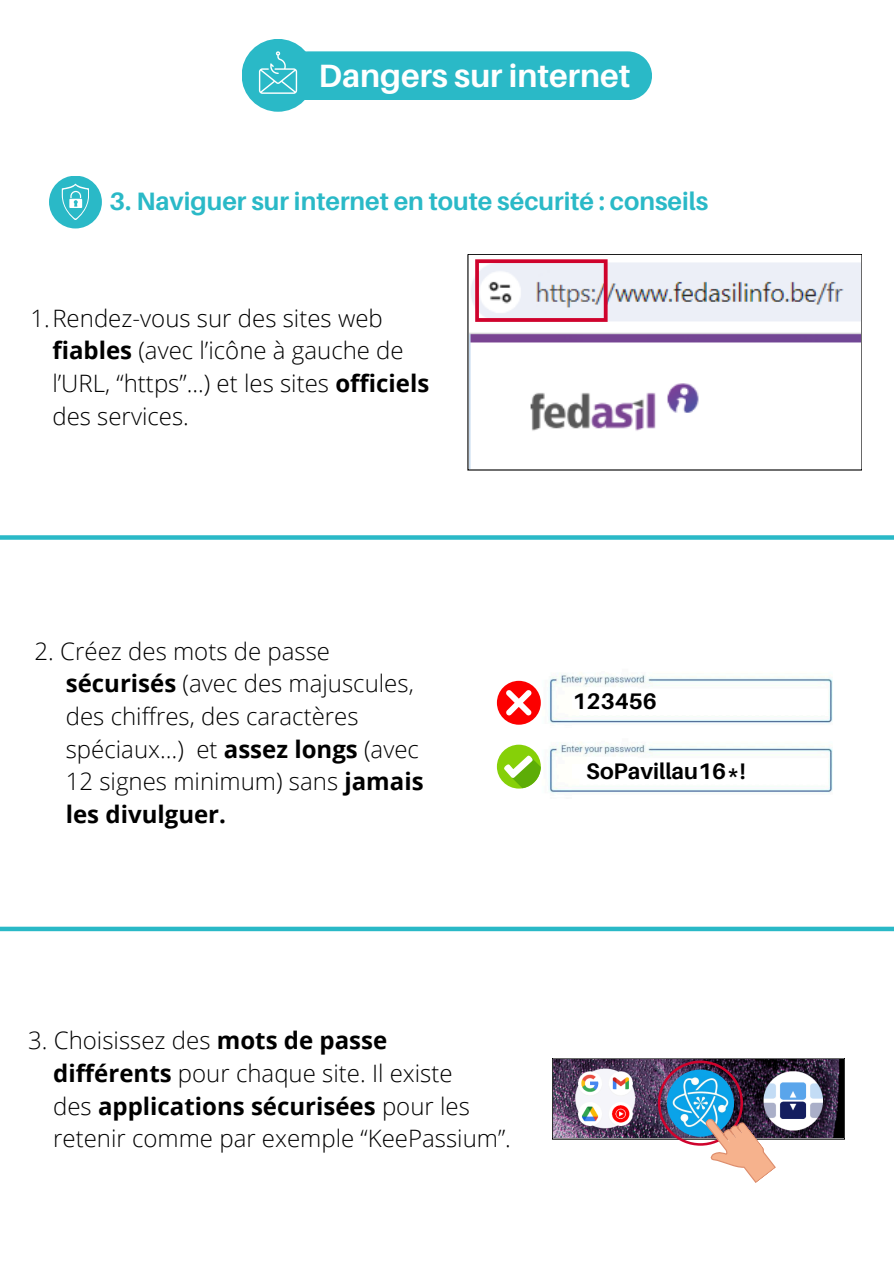
<style>
.page{position:relative;width:894px;height:1264px;background:#fff}
.page>*{position:absolute;margin:0;border:0;box-sizing:border-box;transform-origin:0 0}
.t1{font:700 32.25px "Aileron";color:#fff}
.t2{font:700 25.2px "Aileron";color:#2ab9c7}
.t3{font:300 24px/32.7px "Open Sans";color:#000}
.t4{font:700 22.5px "Aileron";color:#000}
.s1{font-weight:700}
</style>
<div class="page">
<div style="left:241px;top:39px;width:73px;height:73px;background:#2ab9c7;border-radius:50%"></div>
<div style="left:259px;top:51px;width:392px;height:49px;background:#2ab9c7"></div>
<div style="left:49px;top:176px;width:53px;height:52px;background:#2ab9c7;border-radius:50%"></div>
<svg style="left:62px;top:184px;width:27px;height:36px"></svg>
<img style="left:470px;top:259px;width:389px;height:209px">
<div style="left:468px;top:254px;width:393px;height:216px;border:1px solid #000"></div>
<svg style="left:475px;top:259px;width:132px;height:63px"></svg>
<svg style="left:0;top:535px;width:893px;height:4px;background:#37bdca"></svg>
<div style="left:0;top:926px;width:893px;height:5px;background:#2ab9c7"></div>
<img style="left:554px;top:1060px;width:288px;height:77px">
<div style="left:552px;top:1058px;width:292px;height:81px;border:1px solid #000"></div>
<img style="left:548px;top:674px;width:284px;height:119px">
<div style="left:496px;top:680px;width:44px;height:44px;background:#fc0000;border-radius:50%"></div>
<svg style="left:506px;top:690px;width:25px;height:25px"></svg>
<svg style="left:496px;top:744px;width:44px;height:44px"></svg>
<svg style="left:503px;top:755px;width:37px;height:33px"></svg>
<img style="left:657px;top:1060px;width:120px;height:123px">
<h1 class="t1" style="left:318px;top:56px;width:313px">Dangers sur internet</h1>
<p class="t2" style="left:109px;top:186px;width:600px">3. Naviguer sur internet en toute sécurité : conseils</p>
<h2 class="t3" style="left:52px;top:301px;width:378px;text-indent:-22px">1.Rendez-vous sur des sites web <span class="s1">fiables</span> (avec l’icône à gauche de l’URL, “https”...) et les sites <span class="s1">officiels </span>des services.</h2>
<p class="t3" style="left:66px;top:634px;width:359px;text-indent:-31px">2. Créez des mots de passe <span class="s1">sécurisés</span> (avec des majuscules, des chiffres, des caractères spéciaux…) et <span class="s1">assez longs</span> (avec<br>12 signes minimum) sans <span class="s1">jamais les divulguer.</span></p>
<p class="t4" style="left:572px;top:687px;width:86px">123456</p>
<p class="t4" style="left:586px;top:757px;width:161px">SoPavillau16*!</p>
<h3 class="t3" style="left:53px;top:1023px;width:459px;text-indent:-25px">3. Choisissez des <span class="s1">mots de passe différents</span> pour chaque site. Il existe<br>des <span class="s1">applications sécurisées</span> pour les retenir comme par exemple “KeePassium”.</h3>
</div>
